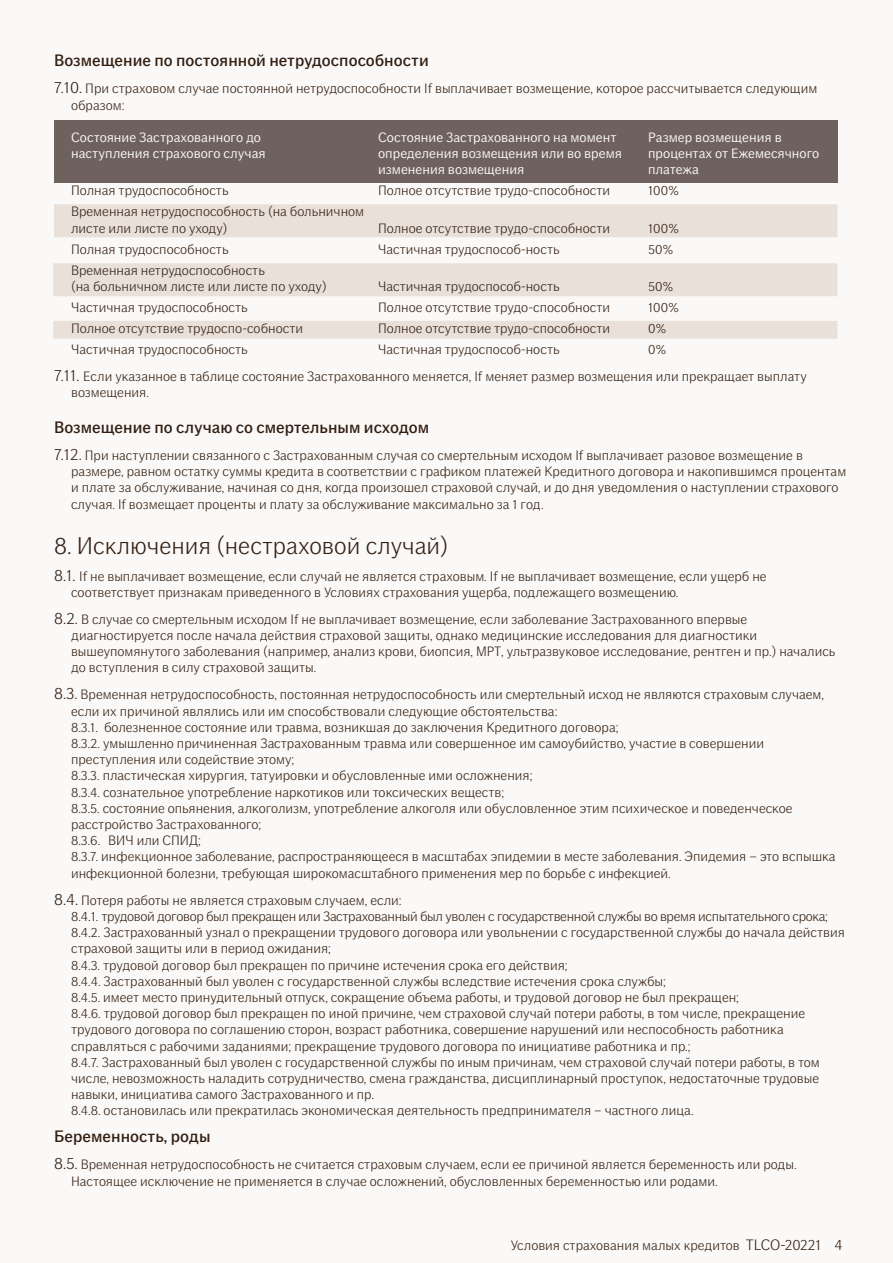
<style>
.page{position:relative;width:893px;height:1263px;background:#faf9f7}
.page>*{position:absolute;margin:0;border:0;box-sizing:border-box;transform-origin:0 0}
.t1{font:300 24px "If Sans";color:#331f12}
.t2{font:500 16.5px "If Sans";color:#331f12}
.t3{font:300 13.5px/16.2px "If Sans";color:#331f12}
.t4{font:13.5px "If Sans";color:#faf9f7}
.s1{font-size:16.5px}
.s2{font-size:15px;color:#331e11}
</style>
<div class="page">
<div style="left:52px;top:262px;width:787px;height:36px;background:#e8e0d9;border:2px solid #faf9f7"></div>
<div style="left:52px;top:319px;width:787px;height:21px;background:#e8e0d9;border:2px solid #faf9f7"></div>
<div style="left:52px;top:203px;width:787px;height:36px;background:#e8e0d9;border:2px solid #faf9f7"></div>
<div style="left:54px;top:120px;width:783px;height:63px;background:#6e615e"></div>
<p class="t2" style="left:54px;top:51px;width:376px">Возмещение по постоянной нетрудоспособности</p>
<p class="t3" style="left:71px;top:81px;width:748px;text-indent:-17px"><span class="s1">7.10.</span> При страховом случае постоянной нетрудоспособности If выплачивает возмещение, которое рассчитывается следующим образом:</p>
<p class="t4" style="left:71px;top:130px;width:191px">Состояние Застрахованного до</p>
<p class="t4" style="left:378px;top:130px;width:240px">Состояние Застрахованного на момент</p>
<p class="t4" style="left:648px;top:130px;width:135px">Размер возмещения в</p>
<p class="t4" style="left:71px;top:146px;width:196px">наступления страхового случая</p>
<p class="t4" style="left:378px;top:146px;width:245px">определения возмещения или во время</p>
<p class="t4" style="left:648px;top:146px;width:173px">процентах от Ежемесячного</p>
<p class="t4" style="left:378px;top:162px;width:148px">изменения возмещения</p>
<p class="t4" style="left:648px;top:162px;width:52px">платежа</p>
<p class="t3" style="left:71px;top:183px;width:159px">Полная трудоспособность</p>
<p class="t3" style="left:378px;top:183px;width:233px">Полное отсутствие трудо-способности</p>
<p class="t3" style="left:648px;top:183px;width:33px">100%</p>
<p class="t3" style="left:71px;top:204px;width:295px">Временная нетрудоспособность (на больничном листе или листе по уходу)</p>
<p class="t3" style="left:378px;top:220px;width:233px">Полное отсутствие трудо-способности</p>
<p class="t3" style="left:648px;top:220px;width:33px">100%</p>
<p class="t3" style="left:71px;top:241px;width:159px">Полная трудоспособность</p>
<p class="t3" style="left:378px;top:241px;width:183px">Частичная трудоспособ-ность</p>
<p class="t3" style="left:648px;top:241px;width:27px">50%</p>
<p class="t3" style="left:71px;top:262px;width:257px">Временная нетрудоспособность<br>(на больничном листе или листе по уходу)</p>
<p class="t3" style="left:378px;top:278px;width:183px">Частичная трудоспособ-ность</p>
<p class="t3" style="left:648px;top:278px;width:27px">50%</p>
<p class="t3" style="left:71px;top:299px;width:178px">Частичная трудоспособность</p>
<p class="t3" style="left:378px;top:299px;width:233px">Полное отсутствие трудо-способности</p>
<p class="t3" style="left:648px;top:299px;width:33px">100%</p>
<p class="t3" style="left:71px;top:320px;width:233px">Полное отсутствие трудоспо-собности</p>
<p class="t3" style="left:378px;top:320px;width:233px">Полное отсутствие трудо-способности</p>
<p class="t3" style="left:648px;top:320px;width:20px">0%</p>
<p class="t3" style="left:71px;top:341px;width:178px">Частичная трудоспособность</p>
<p class="t3" style="left:378px;top:341px;width:183px">Частичная трудоспособ-ность</p>
<p class="t3" style="left:54px;top:336px;width:754px;line-height:27px;text-indent:594px">0%<br><span class="s1">7.11.</span> Если указанное в таблице состояние Застрахованного меняется, If меняет размер возмещения или прекращает выплату</p>
<p class="t3" style="left:71px;top:384px;width:79px">возмещения.</p>
<p class="t2" style="left:54px;top:418px;width:376px">Возмещение по случаю со смертельным исходом</p>
<p class="t3" style="left:71px;top:447px;width:777px;text-indent:-17px"><span class="s1">7.12.</span> При наступлении связанного с Застрахованным случая со смертельным исходом If выплачивает разовое возмещение в размере, равном остатку суммы кредита в соответствии с графиком платежей Кредитного договора и накопившимся процентам и плате за обслуживание, начиная со дня, когда произошел страховой случай, и до дня уведомления о наступлении страхового случая. If возмещает проценты и плату за обслуживание максимально за 1 год.</p>
<h1 class="t1" style="left:54px;top:532px;width:396px">8. Исключения (нестраховой случай)</h1>
<p class="t3" style="left:71px;top:568px;width:697px;text-indent:-17px"><span class="s1">8.1.</span> If не выплачивает возмещение, если случай не является страховым. If не выплачивает возмещение, если ущерб не соответствует признакам приведенного в Условиях страхования ущерба, подлежащего возмещению.</p>
<p class="t3" style="left:71px;top:611px;width:766px;text-indent:-17px"><span class="s1">8.2.</span> В случае со смертельным исходом If не выплачивает возмещение, если заболевание Застрахованного впервые диагностируется после начала действия страховой защиты, однако медицинские исследования для диагностики вышеупомянутого заболевания (например, анализ крови, биопсия, МРТ, ультразвуковое исследование, рентген и пр.) начались до вступления в силу страховой защиты.</p>
<p class="t3" style="left:71px;top:687px;width:766px;text-indent:-17px"><span class="s1">8.3.</span> Временная нетрудоспособность, постоянная нетрудоспособность или смертельный исход не являются страховым случаем, если их причиной являлись или им способствовали следующие обстоятельства:<br>8.3.1. болезненное состояние или травма, возникшая до заключения Кредитного договора;<br>8.3.2. умышленно причиненная Застрахованным травма или совершенное им самоубийство, участие в совершении преступления или содействие этому;<br>8.3.3. пластическая хирургия, татуировки и обусловленные ими осложнения;<br>8.3.4. сознательное употребление наркотиков или токсических веществ;<br>8.3.5. состояние опьянения, алкоголизм, употребление алкоголя или обусловленное этим психическое и поведенческое расстройство Застрахованного;<br>8.3.6. ВИЧ или СПИД;<br>8.3.7. инфекционное заболевание, распространяющееся в масштабах эпидемии в месте заболевания. Эпидемия – это вспышка инфекционной болезни, требующая широкомасштабного применения мер по борьбе с инфекцией.</p>
<p class="t3" style="left:71px;top:892px;width:775px;text-indent:-17px"><span class="s1">8.4.</span> Потеря работы не является страховым случаем, если:<br>8.4.1. трудовой договор был прекращен или Застрахованный был уволен с государственной службы во время испытательного срока; 8.4.2. Застрахованный узнал о прекращении трудового договора или увольнении с государственной службы до начала действия страховой защиты или в период ожидания;<br>8.4.3. трудовой договор был прекращен по причине истечения срока его действия;<br>8.4.4. Застрахованный был уволен с государственной службы вследствие истечения срока службы;<br>8.4.5. имеет место принудительный отпуск, сокращение объема работы, и трудовой договор не был прекращен;<br>8.4.6. трудовой договор был прекращен по иной причине, чем страховой случай потери работы, в том числе, прекращение трудового договора по соглашению сторон, возраст работника, совершение нарушений или неспособность работника справляться с рабочими заданиями; прекращение трудового договора по инициативе работника и пр.;<br>8.4.7. Застрахованный был уволен с государственной службы по иным причинам, чем страховой случай потери работы, в том числе, невозможность наладить сотрудничество, смена гражданства, дисциплинарный проступок, недостаточные трудовые навыки, инициатива самого Застрахованного и пр.<br>8.4.8. остановилась или прекратилась экономическая деятельность предпринимателя – частного лица.</p>
<p class="t2" style="left:54px;top:1127px;width:158px">Беременность, роды</p>
<p class="t3" style="left:71px;top:1156px;width:727px;text-indent:-17px"><span class="s1">8.5.</span> Временная нетрудоспособность не считается страховым случаем, если ее причиной является беременность или роды.<br>Настоящее исключение не применяется в случае осложнений, обусловленных беременностью или родами.</p>
<p class="t3" style="left:511px;top:1237px;width:333px">Условия страхования малых кредитов <span class="s2">TLCO-20221 4</span></p>
</div>
